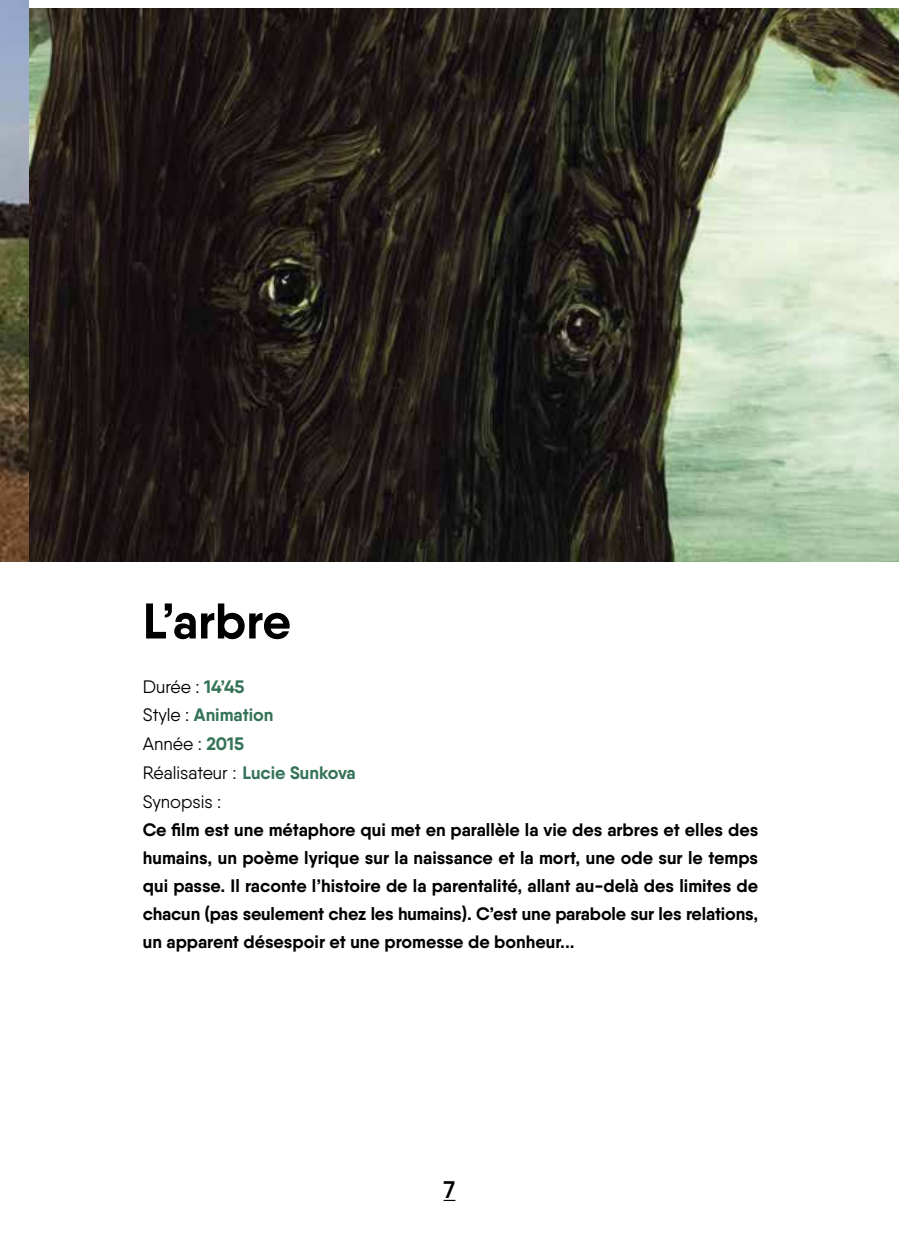
<style>
.page{position:relative;width:899px;height:1248px;background:#fff}
.page>*{position:absolute;margin:0;border:0;box-sizing:border-box;transform-origin:0 0}
.t1{font:700 50px "Qanelas";color:#000}
.t2{font:600 24px "Qanelas";color:#000}
.t3{font:700 18px/28px "Qanelas";color:#000;text-align:justify}
.t4{font:18px/28.8px "Qanelas";color:#000}
.s1{font-weight:700;color:#347358}
</style>
<div class="page">
<svg style="left:443px;top:1199px;width:12px;height:1px"></svg>
<img style="left:28px;top:9px;width:871px;height:552px">
<img style="left:0;top:0;width:28px;height:561px">
<h1 class="t1" style="left:143px;top:589px;width:150px">L’arbre</h1>
<p class="t4" style="left:143px;top:671px;width:214px">Durée : <span class="s1">14’45<br></span>Style : <span class="s1">Animation<br></span>Année : <span class="s1">2015<br></span>Réalisateur : <span class="s1">Lucie Sunkova<br></span>Synopsis :</p>
<p class="t3" style="left:143px;top:815px;width:617px">Ce film est une métaphore qui met en parallèle la vie des arbres et elles des humains, un poème lyrique sur la naissance et la mort, une ode sur le temps qui passe. Il raconte l’histoire de la parentalité, allant au-delà des limites de chacun (pas seulement chez les humains). C’est une parabole sur les relations, un apparent désespoir et une promesse de bonheur...</p>
<h2 class="t2" style="left:443px;top:1174px;width:13px">7</h2>
</div>
